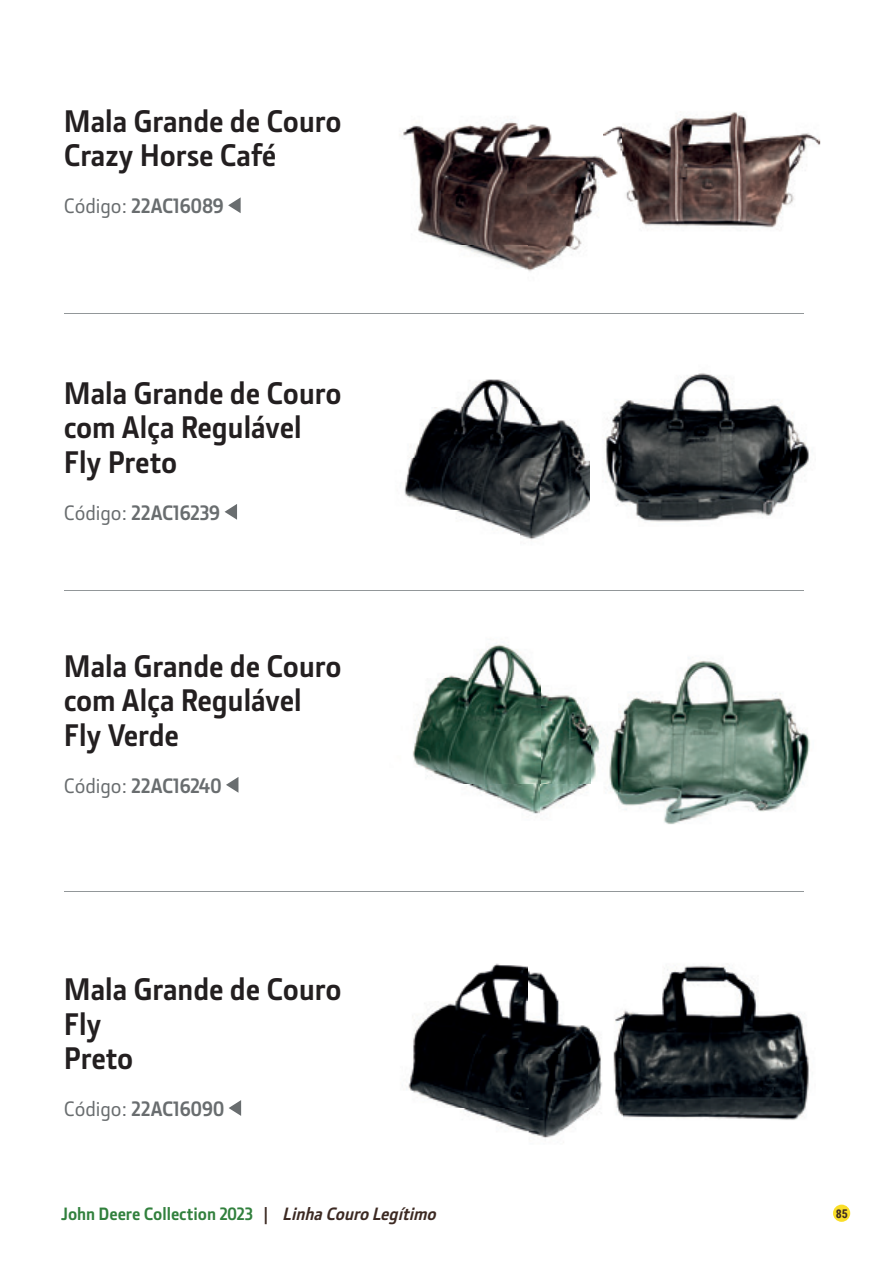
<style>
.page{position:relative;width:893px;height:1263px;background:#fff}
.page>*{position:absolute;margin:0;border:0;box-sizing:border-box;transform-origin:0 0}
.t1{font:700 31.5px/34.5px "JD Sans Pro";color:#231f20}
.t2{font:700 21px "JD Sans Pro";letter-spacing:-.02em;color:#696d6f}
.t3{font:700 18px "JD Sans Pro";color:#31803d}
.t4{font:700 12px "Roboto Condensed";color:#3c2922}
.s1{font-weight:500}
.s2{color:#3c2922}
.s3{font-style:italic;color:#3c2922}
</style>
<div class="page">
<div style="left:833px;top:1204px;width:17px;height:18px;background:#fade29;border-radius:50%"></div>
<img style="left:622px;top:965px;width:187px;height:155px">
<svg style="left:229px;top:1100px;width:12px;height:16px"></svg>
<img style="left:408px;top:963px;width:183px;height:145px">
<img style="left:463px;top:1108px;width:128px;height:30px">
<img style="left:591px;top:1015px;width:31px;height:101px">
<svg style="left:226px;top:777px;width:12px;height:16px"></svg>
<img style="left:618px;top:657px;width:192px;height:167px">
<svg style="left:225px;top:504px;width:12px;height:16px"></svg>
<img style="left:404px;top:379px;width:186px;height:161px">
<img style="left:605px;top:373px;width:204px;height:149px">
<img style="left:621px;top:112px;width:199px;height:116px">
<svg style="left:228px;top:197px;width:13px;height:16px"></svg>
<img style="left:403px;top:119px;width:200px;height:127px">
<img style="left:459px;top:246px;width:121px;height:26px">
<img style="left:603px;top:126px;width:18px;height:52px">
<hr style="left:64px;top:313px;width:740px;height:1px;background:#929799">
<hr style="left:64px;top:590px;width:740px;height:1px;background:#929799">
<hr style="left:64px;top:891px;width:740px;height:1px;background:#929799">
<img style="left:413px;top:644px;width:205px;height:170px">
<p class="t1" style="left:64px;top:103px;width:279px">Mala Grande de Couro<br>Crazy Horse Café</p>
<p class="t2" style="left:64px;top:192px;width:162px"><span class="s1">Código:</span> 22AC16089</p>
<p class="t1" style="left:64px;top:375px;width:279px">Mala Grande de Couro com Alça Regulável<br>Fly Preto</p>
<p class="t2" style="left:64px;top:499px;width:158px"><span class="s1">Código:</span> 22AC16239</p>
<p class="t1" style="left:64px;top:648px;width:279px">Mala Grande de Couro com Alça Regulável<br>Fly Verde</p>
<p class="t2" style="left:64px;top:772px;width:160px"><span class="s1">Código:</span> 22AC16240</p>
<p class="t1" style="left:64px;top:971px;width:279px">Mala Grande de Couro<br>Fly<br>Preto</p>
<p class="t2" style="left:64px;top:1095px;width:162px"><span class="s1">Código:</span> 22AC16090</p>
<p class="t3" style="left:62px;top:1202px;width:381px">John Deere Collection 2023 <span class="s2">|</span> <span class="s3">LinhaCouroLegítimo</span></p>
<p class="t4" style="left:836px;top:1205px;width:14px">85</p>
</div>
